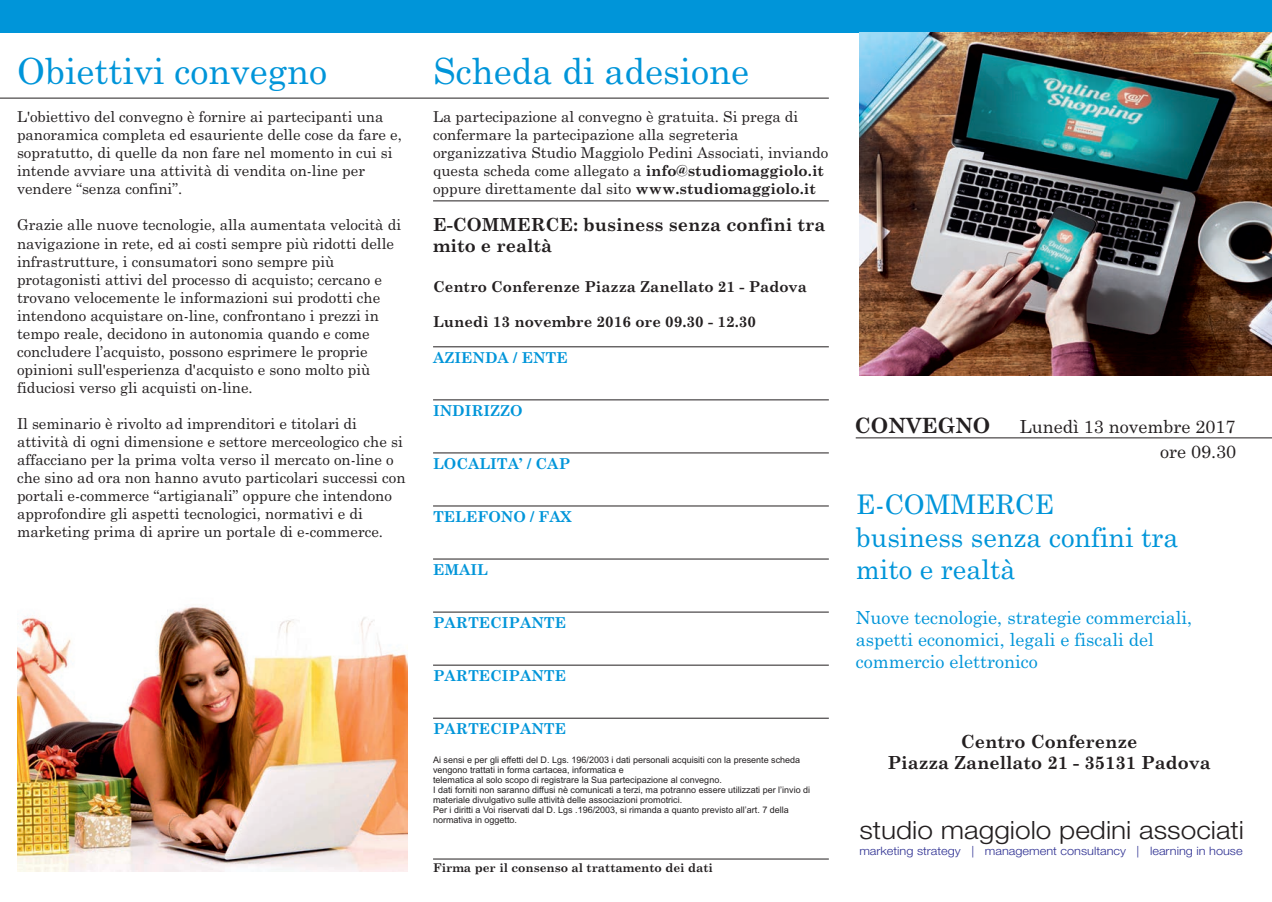
<style>
.page{position:relative;width:1272px;height:902px;background:#fff}
.page>*{position:absolute;margin:0;border:0;box-sizing:border-box;transform-origin:0 0}
.t1{font:36px "Century Schoolbook";color:#0095d9}
.t2{font:27px/32.4px "Century Schoolbook";color:#0095d9}
.t3{font:300 25.2px "Helvetica Neue LT Com";color:#231f20;scale:1.11 1}
.t4{font:700 21px "Century Schoolbook";color:#231f20}
.t5{font:18px/21.6px "Century Schoolbook";color:#0095d9}
.t6{font:700 18px/21.3px "Century Schoolbook";color:#231f20;text-align:center}
.t7{font:18px/25px "Century Schoolbook";color:#231f20;text-align:right}
.t8{font:15px/18px "Century Schoolbook";color:#231f20}
.t9{font:700 15px "Century Schoolbook";color:#0095d9}
.t10{font:700 15px "Century Schoolbook";color:#231f20}
.t11{font:700 12px "Century Schoolbook";color:#231f20}
.t12{font:300 11.55px "Helvetica Neue LT Com";color:#2e3092;scale:1.1 1}
.t13{font:9px/10.1px "Arial";color:#231f20}
.s1{font-weight:700}
</style>
<div class="page">
<img style="left:17px;top:607px;width:390px;height:264px">
<hr style="left:433px;top:201px;width:395px;height:1px;background:#231f20">
<hr style="left:855px;top:437px;width:416px;height:1px;background:#231f20">
<hr style="left:0;top:98px;width:828px;height:1px;background:#231f20">
<hr style="left:433px;top:346px;width:395px;height:1px;background:#231f20">
<hr style="left:433px;top:399px;width:395px;height:1px;background:#231f20">
<hr style="left:433px;top:452px;width:395px;height:1px;background:#231f20">
<hr style="left:433px;top:505px;width:395px;height:1px;background:#231f20">
<hr style="left:433px;top:558px;width:395px;height:1px;background:#231f20">
<hr style="left:433px;top:611px;width:395px;height:1px;background:#231f20">
<hr style="left:433px;top:664px;width:395px;height:1px;background:#231f20">
<hr style="left:433px;top:717px;width:395px;height:1px;background:#231f20">
<hr style="left:433px;top:858px;width:395px;height:1px;background:#231f20">
<div style="left:0;top:0;width:1271px;height:32px;background:#0095d9"></div>
<img style="left:859px;top:32px;width:412px;height:343px">
<h1 class="t1" style="left:17px;top:57px;width:312px">Obiettivi convegno</h1>
<h1 class="t1" style="left:433px;top:57px;width:318px">Scheda di adesione</h1>
<p class="t8" style="left:433px;top:109px;width:397px">La partecipazione al convegno è gratuita. Si prega di confermare la partecipazione alla segreteria organizzativa Studio Maggiolo Pedini Associati, inviando questa scheda come allegato a <span class="s1">info@studiomaggiolo.it </span>oppure direttamente dal sito <span class="s1">www.studiomaggiolo.it</span></p>
<p class="t6" style="left:433px;top:215px;width:394px;text-align:left">E-COMMERCE: business senza confini tra mito e realtà</p>
<p class="t10" style="left:433px;top:280px;width:375px">Centro Conferenze Piazza Zanellato 21 - Padova</p>
<p class="t10" style="left:433px;top:316px;width:324px">Lunedì 13 novembre 2016 ore 09.30 - 12.30</p>
<p class="t9" style="left:433px;top:351px;width:136px">AZIENDA / ENTE</p>
<p class="t8" style="left:17px;top:109px;width:386px">L'obiettivo del convegno è fornire ai partecipanti una panoramica completa ed esauriente delle cose da fare e, sopratutto, di quelle da non fare nel momento in cui si intende avviare una attività di vendita on-line per vendere “senza confini”.</p>
<p class="t8" style="left:17px;top:217px;width:385px">Grazie alle nuove tecnologie, alla aumentata velocità di navigazione in rete, ed ai costi sempre più ridotti delle infrastrutture, i consumatori sono sempre più protagonisti attivi del processo di acquisto; cercano e trovano velocemente le informazioni sui prodotti che intendono acquistare on-line, confrontano i prezzi in tempo reale, decidono in autonomia quando e come concludere l’acquisto, possono esprimere le proprie opinioni sull'esperienza d'acquisto e sono molto più fiduciosi verso gli acquisti on-line.</p>
<p class="t8" style="left:17px;top:416px;width:390px">Il seminario è rivolto ad imprenditori e titolari di attività di ogni dimensione e settore merceologico che si affacciano per la prima volta verso il mercato on-line o che sino ad ora non hanno avuto particolari successi con portali e-commerce “artigianali” oppure che intendono approfondire gli aspetti tecnologici, normativi e di marketing prima di aprire un portale di e-commerce.</p>
<p class="t9" style="left:433px;top:404px;width:91px">INDIRIZZO</p>
<p class="t9" style="left:433px;top:457px;width:138px">LOCALITA’ / CAP</p>
<p class="t9" style="left:433px;top:510px;width:140px">TELEFONO / FAX</p>
<p class="t9" style="left:433px;top:564px;width:56px">EMAIL</p>
<p class="t9" style="left:433px;top:617px;width:135px">PARTECIPANTE</p>
<p class="t9" style="left:433px;top:670px;width:135px">PARTECIPANTE</p>
<p class="t9" style="left:433px;top:723px;width:135px">PARTECIPANTE</p>
<p class="t13" style="left:433px;top:755px;width:379px">Ai sensi e per gli effetti del D. Lgs. 196/2003 i dati personali acquisiti con la presente scheda vengono trattati in forma cartacea, informatica e<br>telematica al solo scopo di registrare la Sua partecipazione al convegno.<br>I dati forniti non saranno diffusi nè comunicati a terzi, ma potranno essere utilizzati per l’invio di materiale divulgativo sulle attività delle associazioni promotrici.<br>Per i diritti a Voi riservati dal D. Lgs .196/2003, si rimanda a quanto previsto all’art. 7 della normativa in oggetto.</p>
<p class="t11" style="left:433px;top:863px;width:281px">Firma per il consenso al trattamento dei dati</p>
<h3 class="t4" style="left:854px;top:418px;width:137px">CONVEGNO</h3>
<p class="t7" style="left:1019px;top:415px;width:218px">Lunedì 13 novembre 2017 ore 09.30</p>
<h2 class="t2" style="left:855px;top:490px;width:324px">E-COMMERCE<br>business senza confini tra mito e realtà</h2>
<p class="t5" style="left:855px;top:608px;width:338px">Nuove tecnologie, strategie commerciali, aspetti economici, legali e fiscali del commercio elettronico</p>
<p class="t6" style="left:887px;top:732px;width:325px">Centro Conferenze<br>Piazza Zanellato 21 - 35131 Padova</p>
<h3 class="t3" style="left:859px;top:820px;width:348px">studio maggiolo pedini associati</h3>
<p class="t12" style="left:859px;top:847px;width:350px">marketing strategy | management consultancy | learning in house</p>
</div>
